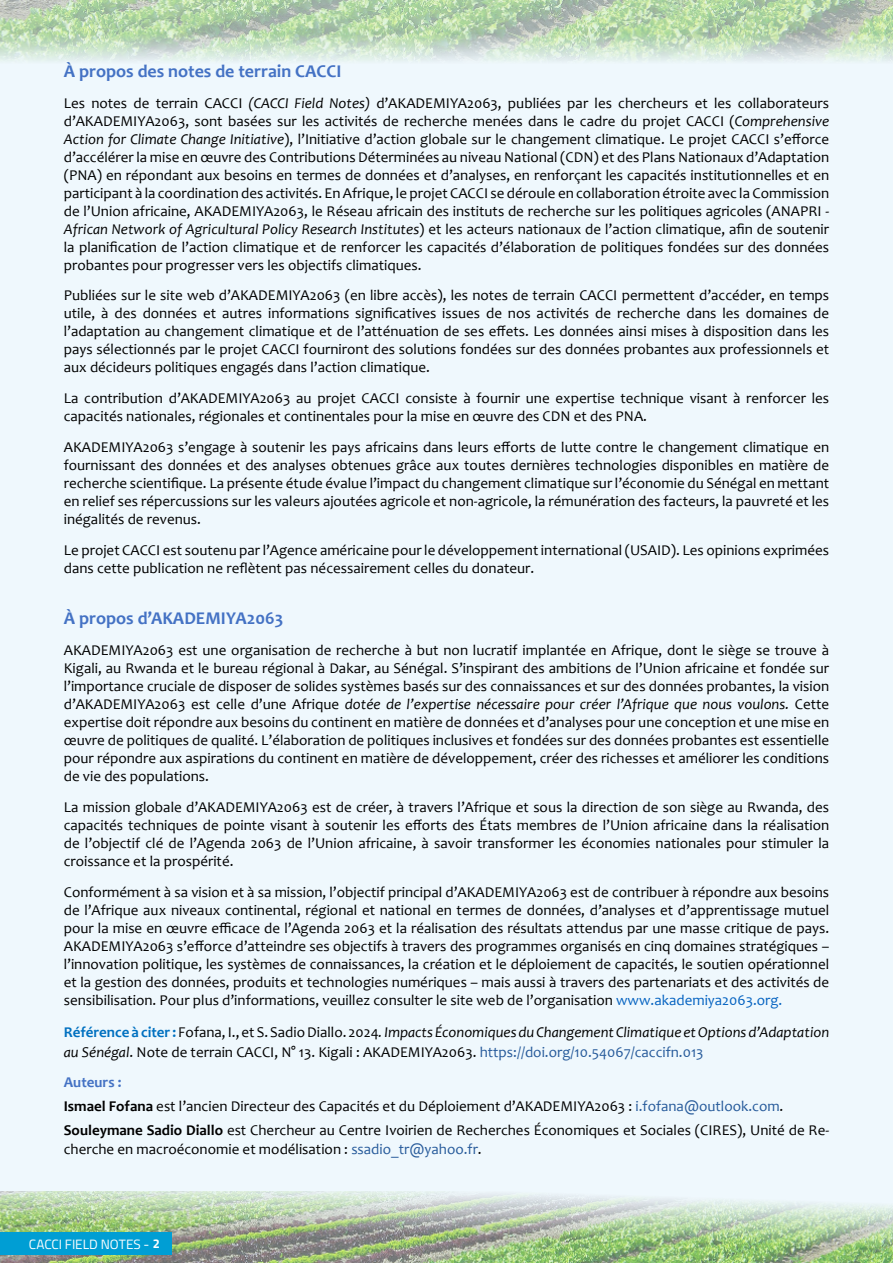
<style>
.page{position:relative;width:893px;height:1263px;background:#eff8fd}
.page>*{position:absolute;margin:0;border:0;box-sizing:border-box;transform-origin:0 0}
.t1{font:700 18px "Candara";color:#4472c4}
.Heading_1{font:15px/18px "Candara";color:#000;text-align:justify}
.Heading_1-2{font:700 15px "Candara";color:#4472c4}
.t2{font:13.5px "Titillium Web";color:#fff}
.s1{font-style:italic}
.s2{color:#0563c1}
.s3{font-weight:700;color:#0070c0}
.s4{color:#275b9b}
.s5{font-weight:700}
.s6{font-weight:700;font-size:12.75px}
</style>
<div class="page">
<img style="left:0;top:1192px;width:893px;height:71px">
<img style="left:0;top:0;width:893px;height:61px">
<div style="left:0;top:1232px;width:171px;height:22px;background:#009ed4"></div>
<p class="t1" style="left:64px;top:60px;width:279px">À propos des notes de terrain CACCI</p>
<p class="Heading_1" style="left:64px;top:94px;width:767px">Les notes de terrain CACCI <span class="s1">(CACCI Field Notes)</span> d’AKADEMIYA2063, publiées par les chercheurs et les collaborateurs d’AKADEMIYA2063, sont basées sur les activités de recherche menées dans le cadre du projet CACCI (<span class="s1">Comprehensive Action for Climate Change Initiative</span>), l’Initiative d’action globale sur le changement climatique. Le projet CACCI s’efforce d’accélérer la mise en œuvre des Contributions Déterminées au niveau National (CDN) et des Plans Nationaux d’Adaptation (PNA) en répondant aux besoins en termes de données et d’analyses, en renforçant les capacités institutionnelles et en participant à la coordination des activités. En Afrique, le projet CACCI se déroule en collaboration étroite avec la Commission de l’Union africaine, AKADEMIYA2063, le Réseau africain des instituts de recherche sur les politiques agricoles (ANAPRI - <span class="s1">African Network of Agricultural Policy Research Institutes</span>) et les acteurs nationaux de l’action climatique, afin de soutenir la planification de l’action climatique et de renforcer les capacités d’élaboration de politiques fondées sur des données probantes pour progresser vers les objectifs climatiques.</p>
<p class="Heading_1" style="left:64px;top:286px;width:767px">Publiées sur le site web d’AKADEMIYA2063 (en libre accès), les notes de terrain CACCI permettent d’accéder, en temps utile, à des données et autres informations significatives issues de nos activités de recherche dans les domaines de l’adaptation au changement climatique et de l’atténuation de ses effets. Les données ainsi mises à disposition dans les pays sélectionnés par le projet CACCI fourniront des solutions fondées sur des données probantes aux professionnels et aux décideurs politiques engagés dans l’action climatique.</p>
<p class="Heading_1" style="left:64px;top:389px;width:767px">La contribution d’AKADEMIYA2063 au projet CACCI consiste à fournir une expertise technique visant à renforcer les capacités nationales, régionales et continentales pour la mise en œuvre des CDN et des PNA.</p>
<p class="Heading_1" style="left:64px;top:438px;width:767px">AKADEMIYA2063 s’engage à soutenir les pays africains dans leurs efforts de lutte contre le changement climatique en fournissant des données et des analyses obtenues grâce aux toutes dernières technologies disponibles en matière de recherche scientifique. La présente étude évalue l’impact du changement climatique sur l’économie du Sénégal en mettant en relief ses répercussions sur les valeurs ajoutées agricole et non-agricole, la rémunération des facteurs, la pauvreté et les inégalités de revenus.</p>
<p class="Heading_1" style="left:64px;top:541px;width:767px">Le projet CACCI est soutenu par l’Agence américaine pour le développement international (USAID). Les opinions exprimées dans cette publication ne reflètent pas nécessairement celles du donateur.</p>
<p class="t1" style="left:64px;top:607px;width:221px">À propos d’AKADEMIYA2063</p>
<p class="Heading_1" style="left:64px;top:641px;width:767px">AKADEMIYA2063 est une organisation de recherche à but non lucratif implantée en Afrique, dont le siège se trouve à Kigali, au Rwanda et le bureau régional à Dakar, au Sénégal. S’inspirant des ambitions de l’Union africaine et fondée sur l’importance cruciale de disposer de solides systèmes basés sur des connaissances et sur des données probantes, la vision d’AKADEMIYA2063 est celle d’une Afrique <span class="s1">dotée de l’expertise nécessaire pour créer l’Afrique que nous voulons.</span> Cette expertise doit répondre aux besoins du continent en matière de données et d’analyses pour une conception et une mise en œuvre de politiques de qualité. L’élaboration de politiques inclusives et fondées sur des données probantes est essentielle pour répondre aux aspirations du continent en matière de développement, créer des richesses et améliorer les conditions de vie des populations.</p>
<p class="Heading_1" style="left:64px;top:798px;width:767px">La mission globale d’AKADEMIYA2063 est de créer, à travers l’Afrique et sous la direction de son siège au Rwanda, des capacités techniques de pointe visant à soutenir les efforts des États membres de l’Union africaine dans la réalisation de l’objectif clé de l’Agenda 2063 de l’Union africaine, à savoir transformer les économies nationales pour stimuler la croissance et la prospérité.</p>
<p class="Heading_1" style="left:64px;top:883px;width:767px">Conformément à sa vision et à sa mission, l’objectif principal d’AKADEMIYA2063 est de contribuer à répondre aux besoins de l’Afrique aux niveaux continental, régional et national en termes de données, d’analyses et d’apprentissage mutuel pour la mise en œuvre efficace de l’Agenda 2063 et la réalisation des résultats attendus par une masse critique de pays.<br>AKADEMIYA2063 s’efforce d’atteindre ses objectifs à travers des programmes organisés en cinq domaines stratégiques – l’innovation politique, les systèmes de connaissances, la création et le déploiement de capacités, le soutien opérationnel et la gestion des données, produits et technologies numériques – mais aussi à travers des partenariats et des activités de sensibilisation. Pour plus d’informations, veuillez consulter le site web de l’organisation <span class="s2">www.akademiya2063.org.</span></p>
<p class="Heading_1" style="left:64px;top:1022px;width:767px;line-height:19.5px"><span class="s3">Référence à citer :</span> Fofana, I., et S. Sadio Diallo. 2024<span class="s1">. Impacts Économiques du Changement Climatique et Options d’Adaptation au Sénégal</span>. Note de terrain CACCI, N° 13. Kigali : AKADEMIYA2063. <span class="s4">https://doi.org/10.54067/caccifn.013</span></p>
<p class="Heading_1-2" style="left:64px;top:1073px;width:59px">Auteurs :</p>
<p class="Heading_1" style="left:64px;top:1097px;width:721px"><span class="s5">Ismael Fofana</span> est l’ancien Directeur des Capacités et du Déploiement d’AKADEMIYA2063 : <span class="s4">i.fofana@outlook.com</span>.</p>
<p class="Heading_1" style="left:64px;top:1120px;width:767px;line-height:19.5px"><span class="s5">Souleymane Sadio Diallo</span> est Chercheur au Centre Ivoirien de Recherches Économiques et Sociales (CIRES), Unité de Re&shy;cherche en macroéconomie et modélisation : <span class="s4">ssadio_tr@yahoo.fr</span>.</p>
<p class="t2" style="left:29px;top:1234px;width:133px">CACCI FIELD NOTES - <span class="s6">2</span></p>
</div>
